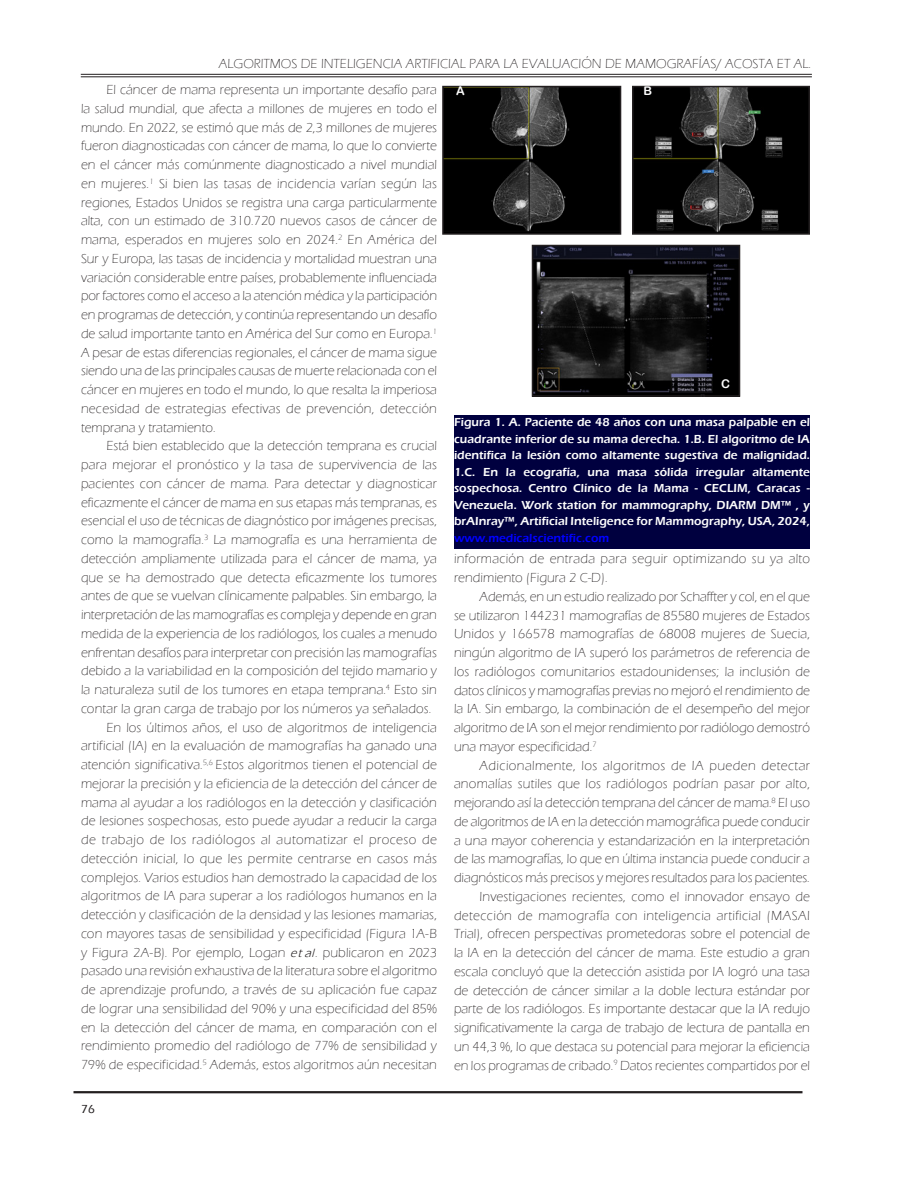
<style>
.page{position:relative;width:918px;height:1188px;background:#fff}
.page>*{position:absolute;margin:0;border:0;box-sizing:border-box;transform-origin:0 0}
.C__de_textoSVC{font:300 13.5px/18.8px "Eras ITC";color:#231f20;text-align:justify}
.C__de_textoSVC-2{font:300 13.5px/18.8px "Eras ITC";letter-spacing:.02em;color:#231f20}
.t1{font:600 12px/16.5px "Eras ITC";color:#fcfcfc;text-align:justify}
.C__de_textoSVC-3{font:12px "Arial Rounded MT Bold";color:#fcfcfc}
.t2{font:500 12px "Eras ITC";color:#231f20}
.s1{font-family:"Eras";font-weight:400;font-style:italic}
.s2{color:#00f}
</style>
<div class="page">
<hr style="left:81px;top:74px;width:731px;height:1px;background:#231f20">
<hr style="left:81px;top:77px;width:731px;height:1px;background:#231f20">
<hr style="left:74px;top:1091px;width:728px;height:2px;background:#231f20">
<div style="left:454px;top:415px;width:356px;height:133px;background:#00003f"></div>
<img style="left:445px;top:89px;width:173px;height:143px">
<div style="left:442px;top:86px;width:179px;height:149px;border:2px solid #231f20"></div>
<img style="left:635px;top:89px;width:172px;height:143px">
<div style="left:632px;top:86px;width:178px;height:149px;border:2px solid #231f20"></div>
<img style="left:535px;top:248px;width:202px;height:146px">
<div style="left:532px;top:245px;width:208px;height:152px;border:2px solid #231f20"></div>
<p class="C__de_textoSVC" style="left:106px;top:50px;width:706px;line-height:26.7px;text-indent:112px">ALGORITMOS DE INTELIGENCIA ARTIFICIAL PARA LA EVALUACIÓN DE MAMOGRAFÍAS/ ACOSTA ET AL.<br>El cáncer de mama representa un importante desafío para</p>
<p class="C__de_textoSVC" style="left:81px;top:99px;width:358px">la salud mundial, que afecta a millones de mujeres en todo el mundo. En 2022, se estimó que más de 2,3 millones de mujeres fueron diagnosticadas con cáncer de mama, lo que lo convierte en el cáncer más comúnmente diagnosticado a nivel mundial en mujeres.<sup>1</sup> Si bien las tasas de incidencia varían según las regiones, Estados Unidos se registra una carga particularmente alta, con un estimado de 310.720 nuevos casos de cáncer de mama, esperados en mujeres solo en 2024.<sup>2</sup> En América del Sur y Europa, las tasas de incidencia y mortalidad muestran una variación considerable entre países, probablemente influenciada por factores como el acceso a la atención médica y la participación en programas de detección, y continúa representando un desafío de salud importante tanto en América del Sur como en Europa.<sup>1<br></sup>A pesar de estas diferencias regionales, el cáncer de mama sigue siendo una de las principales causas de muerte relacionada con el cáncer en mujeres en todo el mundo, lo que resalta la imperiosa necesidad de estrategias efectivas de prevención, detección temprana y tratamiento.</p>
<p class="C__de_textoSVC" style="left:81px;top:437px;width:358px;text-indent:25px">Está bien establecido que la detección temprana es crucial para mejorar el pronóstico y la tasa de supervivencia de las pacientes con cáncer de mama. Para detectar y diagnosticar eficazmente el cáncer de mama en sus etapas más tempranas, es esencial el uso de técnicas de diagnóstico por imágenes precisas, como la mamografía.<sup>3</sup> La mamografía es una herramienta de detección ampliamente utilizada para el cáncer de mama, ya que se ha demostrado que detecta eficazmente los tumores antes de que se vuelvan clínicamente palpables. Sin embargo, la interpretación de las mamografías es compleja y depende en gran medida de la experiencia de los radiólogos, los cuales a menudo enfrentan desafíos para interpretar con precisión las mamografías debido a la variabilidad en la composición del tejido mamario y la naturaleza sutil de los tumores en etapa temprana.<sup>4</sup> Esto sin contar la gran carga de trabajo por los números ya señalados.</p>
<p class="C__de_textoSVC" style="left:81px;top:718px;width:358px;text-indent:25px">En los últimos años, el uso de algoritmos de inteligencia artificial (IA) en la evaluación de mamografías ha ganado una atención significativa.<sup>5,6</sup> Estos algoritmos tienen el potencial de mejorar la precisión y la eficiencia de la detección del cáncer de mama al ayudar a los radiólogos en la detección y clasificación de lesiones sospechosas, esto puede ayudar a reducir la carga de trabajo de los radiólogos al automatizar el proceso de detección inicial, lo que les permite centrarse en casos más complejos. Varios estudios han demostrado la capacidad de los algoritmos de IA para superar a los radiólogos humanos en la detección y clasificación de la densidad y las lesiones mamarias, con mayores tasas de sensibilidad y especificidad (Figura 1A-B y Figura 2A-B). Por ejemplo, Logan <span class="s1">et a l</span> . publicaron en 2023 pasado una revisión exhaustiva de la literatura sobre el algoritmo de aprendizaje profundo, a través de su aplicación fue capaz de lograr una sensibilidad del 90% y una especificidad del 85% en la detección del cáncer de mama, en comparación con el rendimiento promedio del radiólogo de 77% de sensibilidad y 79% de especificidad.<sup>5</sup> Además, estos algoritmos aún necesitan</p>
<p class="C__de_textoSVC-3" style="left:456px;top:83px;width:10px">A</p>
<p class="C__de_textoSVC-3" style="left:643px;top:83px;width:10px">B</p>
<p class="C__de_textoSVC-3" style="left:721px;top:377px;width:10px">C</p>
<p class="t1" style="left:454px;top:414px;width:358px">Figura 1. A. Paciente de 48 años con una masa palpable en el cuadrante inferior de su mama derecha. 1.B. El algoritmo de IA identifica la lesión como altamente sugestiva de malignidad.<br>1.C. En la ecografía, una masa sólida irregular altamente sospechosa. Centro Clínico de la Mama - CECLIM, Caracas - Venezuela. Work station for mammography, DIARM DM™️ , y brAInray™️, Artificial Inteligence for Mammography, USA, 2024, <span class="s2">www.medicalscientific.com</span></p>
<p class="C__de_textoSVC-2" style="left:454px;top:550px;width:357px">información de entrada para seguir optimizando su ya alto rendimiento (Figura 2 C-D).</p>
<p class="C__de_textoSVC" style="left:454px;top:587px;width:358px;text-indent:25px">Además, en un estudio realizado por Schaffter y col, en el que se utilizaron 144231 mamografías de 85580 mujeres de Estados Unidos y 166578 mamografías de 68008 mujeres de Suecia, ningún algoritmo de IA superó los parámetros de referencia de los radiólogos comunitarios estadounidenses; la inclusión de datos clínicos y mamografías previas no mejoró el rendimiento de la IA. Sin embargo, la combinación de el desempeño del mejor algoritmo de IA son el mejor rendimiento por radiólogo demostró una mayor especificidad.<sup>7</sup></p>
<p class="C__de_textoSVC" style="left:454px;top:756px;width:358px;text-indent:25px">Adicionalmente, los algoritmos de IA pueden detectar anomalías sutiles que los radiólogos podrían pasar por alto, mejorando así la detección temprana del cáncer de mama.<sup>8</sup> El uso de algoritmos de IA en la detección mamográfica puede conducir a una mayor coherencia y estandarización en la interpretación de las mamografías, lo que en última instancia puede conducir a diagnósticos más precisos y mejores resultados para los pacientes.</p>
<p class="C__de_textoSVC" style="left:454px;top:887px;width:358px;text-indent:25px">Investigaciones recientes, como el innovador ensayo de detección de mamografía con inteligencia artificial (MASAI Trial), ofrecen perspectivas prometedoras sobre el potencial de la IA en la detección del cáncer de mama. Este estudio a gran escala concluyó que la detección asistida por IA logró una tasa de detección de cáncer similar a la doble lectura estándar por parte de los radiólogos. Es importante destacar que la IA redujo significativamente la carga de trabajo de lectura de pantalla en un 44,3 %, lo que destaca su potencial para mejorar la eficiencia en los programas de cribado.<sup>9</sup> Datos recientes compartidos por el</p>
<p class="t2" style="left:81px;top:1102px;width:15px">76</p>
</div>
